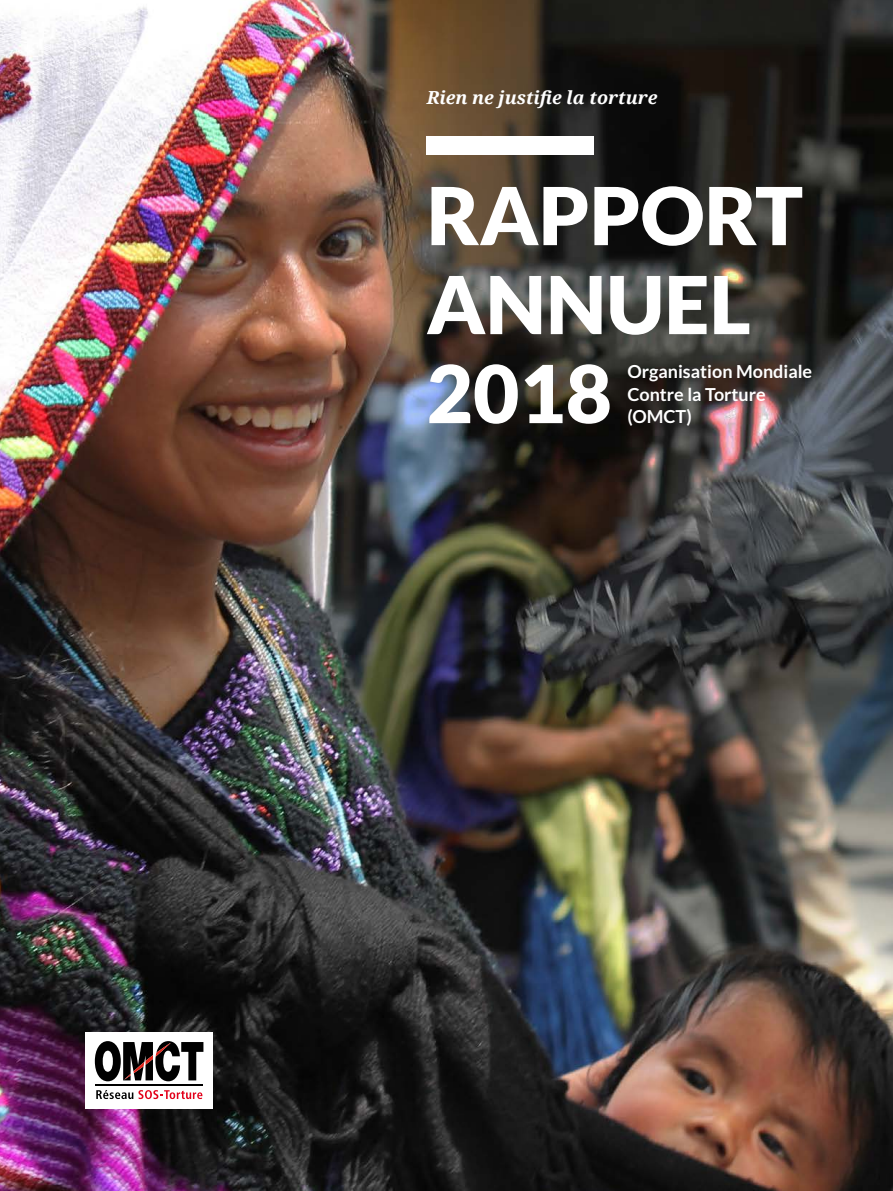
<style>
.page{position:relative;width:893px;height:1191px;background:#fff}
.page>*{position:absolute;margin:0;border:0;box-sizing:border-box;transform-origin:0 0}
.t1{font:900 79.8px/88.9px "Lato";color:#fff}
.t2{font:700 18px/22.5px "Lato";color:#fff}
.t3{font:italic 700 18px "Noto Serif";color:#fff}
</style>
<div class="page">
<img style="left:0;top:0;width:893px;height:1191px">
<div style="left:427px;top:136px;width:167px;height:18px;background:#fff"></div>
<div style="left:85px;top:1031px;width:127px;height:77px;background:#fff"></div>
<hr style="left:96px;top:1084px;width:107px;height:1px;background:#000">
<svg style="left:96px;top:1090px;width:106px;height:9px"></svg>
<svg style="left:95px;top:1041px;width:108px;height:40px"></svg>
<p class="t3" style="left:427px;top:85px;width:232px">Rien ne justifie la torture</p>
<h1 class="t1" style="left:427px;top:170px;width:378px">RAPPORT<br>ANNUEL<br>2018</h1>
<p class="t2" style="left:627px;top:360px;width:186px">Organisation Mondiale<br>Contre la Torture (OMCT)</p>
</div>
